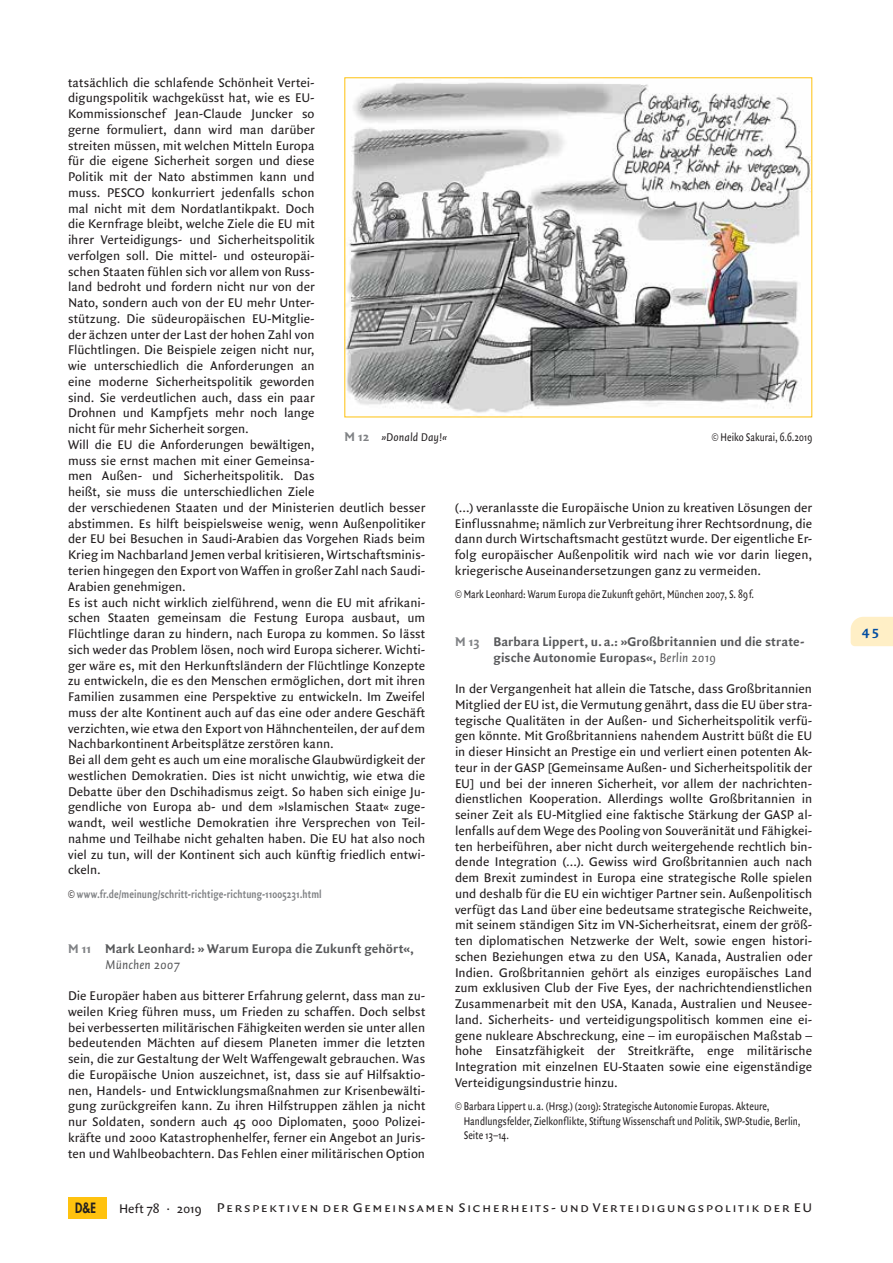
<style>
.page{position:relative;width:893px;height:1263px;background:#fff}
.page>*{position:absolute;margin:0;border:0;box-sizing:border-box;transform-origin:0 0}
.t1{font:800 13.8px "Futura";color:#231f20;scale:.82 1}
.t2{font:13.5px/15.8px "Quadraat Sans";color:#231f20;text-align:justify}
.t3{font:700 13.5px/15.8px "Quadraat Sans";letter-spacing:.005em;color:#58595b}
.t4{font:13.5px "Quadraat Sans Caps";letter-spacing:.1em;color:#231f20;scale:1.1 1}
.t5{font:700 13.5px "Quadraat Sans";color:#034ea2;scale:1.1 1}
.t6{font:12px/14.2px "Quadraat Sans";letter-spacing:.005em;color:#231f20;scale:.8 1}
.t7{font:700 12px "Quadraat Sans";letter-spacing:.01em;color:#808285;scale:.8 1}
.t8{font:italic 12px "Quadraat Sans";letter-spacing:.01em;color:#231f20}
.s1{font-weight:400;font-style:italic;color:#231f20}
.s2{font-weight:700;font-style:normal;font-size:13.5px;color:#808285}
.s3{color:#808285}
.s4{font-weight:400;font-style:italic}
</style>
<div class="page">
<img style="left:346px;top:82px;width:464px;height:331px">
<svg style="left:851px;top:617px;width:42px;height:29px"></svg>
<div style="left:68px;top:1197px;width:38px;height:21px;background:#ffc20e"></div>
<p class="t2" style="left:68px;top:75px;width:359px;text-align:left">tatsächlich die schlafende Schönheit Vertei-<br>digungspolitik wachgeküsst hat, wie es EU-<br>Kommissionschef Jean-Claude Juncker so<br>gerne formuliert, dann wird man darüber<br>streiten müssen, mit welchen Mitteln Europa<br>für die eigene Sicherheit sorgen und diese<br>Politik mit der Nato abstimmen kann und<br>muss. PESCO konkurriert jedenfalls schon<br>mal nicht mit dem Nordatlantikpakt. Doch<br>die Kernfrage bleibt, welche Ziele die EU mit<br>ihrer Verteidigungs- und Sicherheitspolitik<br>verfolgen soll. Die mittel- und osteuropäi-<br>schen Staaten fühlen sich vor allem von Russ-<br>land bedroht und fordern nicht nur von der<br>Nato, sondern auch von der EU mehr Unter-<br>stützung. Die südeuropäischen EU-Mitglie-<br>der ächzen unter der Last der hohen Zahl von<br>Flüchtlingen. Die Beispiele zeigen nicht nur,<br>wie unterschiedlich die Anforderungen an<br>eine moderne Sicherheitspolitik geworden<br>sind. Sie verdeutlichen auch, dass ein paar<br>Drohnen und Kampfjets mehr noch lange<br>nicht für mehr Sicherheit sorgen.<br>Will die EU die Anforderungen bewältigen,<br>muss sie ernst machen mit einer Gemeinsa-<br>men Außen- und Sicherheitspolitik. Das<br>heißt, sie muss die unterschiedlichen Ziele<br>der verschiedenen Staaten und der Ministerien deutlich besser abstimmen. Es hilft beispielsweise wenig, wenn Außenpolitiker der EU bei Besuchen in Saudi-Arabien das Vorgehen Riads beim Krieg im Nachbarland Jemen verbal kritisieren, Wirtschaftsminis&shy;terien hingegen den Export von Waffen in großer Zahl nach Saudi-Arabien genehmigen.<br>Es ist auch nicht wirklich zielführend, wenn die EU mit afrikani&shy;schen Staaten gemeinsam die Festung Europa ausbaut, um Flüchtlinge daran zu hindern, nach Europa zu kommen. So lässt sich weder das Problem lösen, noch wird Europa sicherer. Wichti&shy;ger wäre es, mit den Herkunftsländern der Flüchtlinge Konzepte zu entwickeln, die es den Menschen ermöglichen, dort mit ihren Familien zusammen eine Perspektive zu entwickeln. Im Zweifel muss der alte Kontinent auch auf das eine oder andere Geschäft verzichten, wie etwa den Export von Hähnchenteilen, der auf dem Nachbarkontinent Arbeitsplätze zerstören kann.<br>Bei all dem geht es auch um eine moralische Glaubwürdigkeit der westlichen Demokratien. Dies ist nicht unwichtig, wie etwa die Debatte über den Dschihadismus zeigt. So haben sich einige Ju&shy;gendliche von Europa ab- und dem »Islamischen Staat« zuge&shy;wandt, weil westliche Demokratien ihre Versprechen von Teil&shy;nahme und Teilhabe nicht gehalten haben. Die EU hat also noch viel zu tun, will der Kontinent sich auch künftig friedlich entwi&shy;ckeln.</p>
<p class="t7" style="left:68px;top:889px;width:319px"><span class="s1">©</span> www.fr.de/meinung/schritt-richtige-richtung-11005231.html</p>
<p class="t8" style="left:344px;top:432px;width:104px"><span class="s2">M 12</span> »Donald Day!«</p>
<p class="t6" style="left:712px;top:431px;width:127px">© Heiko Sakurai, 6.6.2019</p>
<p class="t2" style="left:455px;top:501px;width:359px">(…) veranlasste die Europäische Union zu kreativen Lösungen der Einflussnahme; nämlich zur Verbreitung ihrer Rechtsordnung, die dann durch Wirtschaftsmacht gestützt wurde. Der eigentliche Er&shy;folg europäischer Außenpolitik wird nach wie vor darin liegen, kriegerische Auseinandersetzungen ganz zu vermeiden.</p>
<p class="t6" style="left:455px;top:588px;width:376px">© Mark Leonhard: Warum Europa die Zukunft gehört, München 2007, S. 89 f.</p>
<p class="t3" style="left:493px;top:634px;width:313px;text-indent:-38px"><span class="s3">M 13</span> Barbara Lippert, u. a.: »Großbritannien und die strate&shy;gische Autonomie Europas«, <span class="s4">Berlin 2019</span></p>
<p class="t2" style="left:455px;top:682px;width:359px">In der Vergangenheit hat allein die Tatsche, dass Großbritannien Mitglied der EU ist, die Vermutung genährt, dass die EU über stra&shy;tegische Qualitäten in der Außen- und Sicherheitspolitik verfü&shy;gen könnte. Mit Großbritanniens nahendem Austritt büßt die EU in dieser Hinsicht an Prestige ein und verliert einen potenten Ak&shy;teur in der GASP [Gemeinsame Außen- und Sicherheitspolitik der EU] und bei der inneren Sicherheit, vor allem der nachrichten&shy;dienstlichen Kooperation. Allerdings wollte Großbritannien in seiner Zeit als EU-Mitglied eine faktische Stärkung der GASP al&shy;lenfalls auf dem Wege des Pooling von Souveränität und Fähigkei&shy;ten herbeiführen, aber nicht durch weitergehende rechtlich bin&shy;dende Integration (…). Gewiss wird Großbritannien auch nach dem Brexit zumindest in Europa eine strategische Rolle spielen und deshalb für die EU ein wichtiger Partner sein. Außenpolitisch verfügt das Land über eine bedeutsame strategische Reichweite, mit seinem ständigen Sitz im VN-Sicherheitsrat, einem der größ&shy;ten diplomatischen Netzwerke der Welt, sowie engen histori&shy;schen Beziehungen etwa zu den USA, Kanada, Australien oder Indien. Großbritannien gehört als einziges europäisches Land zum exklusiven Club der Five Eyes, der nachrichtendienstlichen Zusammenarbeit mit den USA, Kanada, Australien und Neusee&shy;land. Sicherheits- und verteidigungspolitisch kommen eine ei&shy;gene nukleare Abschreckung, eine – im europäischen Maßstab – hohe Einsatzfähigkeit der Streitkräfte, enge militärische Integration mit einzelnen EU-Staaten sowie eine eigenständige Verteidigungsindustrie hinzu.</p>
<p class="t6" style="left:464px;top:1100px;width:423px;text-indent:-9px">© Barbara Lippert u. a. (Hrsg.) (2019): Strategische Autonomie Europas. Akteure,<br>Handlungsfelder, Zielkonflikte, Stiftung Wissenschaft und Politik, SWP-Studie, Berlin,<br>Seite 13–14.</p>
<p class="t3" style="left:105px;top:941px;width:310px;text-indent:-37px"><span class="s3">M 11</span> Mark Leonhard: » Warum Europa die Zukunft gehört«,<br><span class="s4">München 2007</span></p>
<p class="t2" style="left:68px;top:989px;width:359px">Die Europäer haben aus bitterer Erfahrung gelernt, dass man zu&shy;weilen Krieg führen muss, um Frieden zu schaffen. Doch selbst bei verbesserten militärischen Fähigkeiten werden sie unter allen bedeutenden Mächten auf diesem Planeten immer die letzten sein, die zur Gestaltung der Welt Waffengewalt gebrauchen. Was die Europäische Union auszeichnet, ist, dass sie auf Hilfsaktio&shy;nen, Handels- und Entwicklungsmaßnahmen zur Krisenbewälti&shy;gung zurückgreifen kann. Zu ihren Hilfstruppen zählen ja nicht nur Soldaten, sondern auch 45 000 Diplomaten, 5000 Polizei&shy;kräfte und 2000 Katastrophenhelfer, ferner ein Angebot an Juris&shy;ten und Wahlbeobachtern. Das Fehlen einer militärischen Option</p>
<p class="t1" style="left:75px;top:1201px;width:27px">D&amp;E</p>
<p class="t2" style="left:119px;top:1202px;width:84px">Heft 78 · 2019</p>
<p class="t4" style="left:217px;top:1199px;width:543px">Perspektiven der Gemeinsamen Sicherheits- und Verteidigungspolitik der EU</p>
<p class="t5" style="left:862px;top:625px;width:17px">45</p>
</div>
